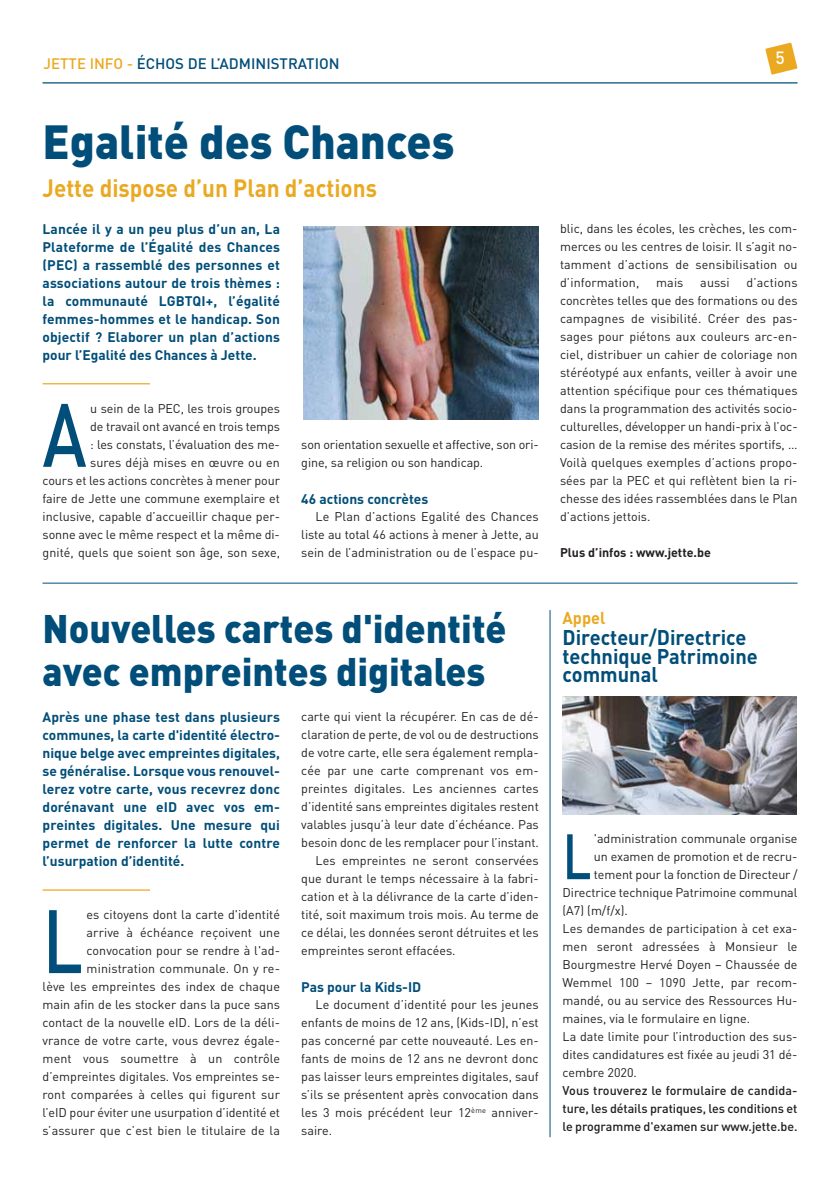
<style>
.page{position:relative;width:833px;height:1188px;background:#fff}
.page>*{position:absolute;margin:0;border:0;box-sizing:border-box;transform-origin:0 0}
.t1{font:500 88.38px "DIN";color:#004e79;scale:.8 1}
.t2{font:500 63px "DIN";color:#004e79;scale:.8 1}
.t3{font:900 47.25px "DIN";color:#004e79;scale:.95 1}
.t4{font:900 39.38px/43.8px "DIN";color:#004e79;scale:.95 1}
.t5{font:700 24.75px "DIN";color:#eba921;scale:.91 1}
.t6{font:700 21px/18.8px "DIN";color:#004e79;scale:.95 1}
.t7{font:500 17.5px "DIN";color:#fff}
.t8{font:700 17px "DIN";color:#eba921;scale:.95 1}
.t9{font:500 15px "DIN";color:#004e79}
.t10{font:700 13.75px/18px "DIN";color:#004e79;text-align:justify}
.t11{font:12.5px/18px "DIN";color:#231f20;text-align:justify}
.t12{font:500 12.5px/18px "DIN";letter-spacing:-.005em;color:#231f20;text-align:justify}
.t13{font:700 12.5px "DIN";color:#231f20}
.s1{color:#eba921}
</style>
<div class="page">
<svg style="left:765px;top:43px;width:32px;height:31px"></svg>
<hr style="left:43px;top:82px;width:754px;height:1px;background:#004e79">
<hr style="left:43px;top:889px;width:107px;height:1px;background:#eba921">
<hr style="left:43px;top:582px;width:754px;height:1px;background:#004e79">
<hr style="left:43px;top:383px;width:107px;height:1px;background:#eba921">
<img style="left:303px;top:226px;width:236px;height:193px">
<hr style="left:550px;top:610px;width:1px;height:526px;background:#004e79">
<img style="left:562px;top:696px;width:235px;height:118px">
<p class="t9" style="left:44px;top:58px;width:297px"><span class="s1">JETTE INFO -</span> ÉCHOS DE L’ADMINISTRATION</p>
<h3 class="t7" style="left:775px;top:51px;width:11px">5</h3>
<h3 class="t3" style="left:43px;top:125px;width:435px">Egalité des Chances</h3>
<h3 class="t5" style="left:43px;top:178px;width:369px">Jette dispose d’un Plan d’actions</h3>
<p class="t10" style="left:43px;top:221px;width:239px">Lancée il y a un peu plus d’un an, La Plateforme de l’Égalité des Chances (PEC) a rassemblé des personnes et associations autour de trois thèmes : la communauté LGBTQI+, l’égalité femmes-hommes et le handicap. Son objectif ? Elaborer un plan d’actions pour l’Egalité des Chances à Jette.</p>
<p class="t11" style="left:43px;top:400px;width:239px;text-align:right">u sein de la PEC, les trois groupes<br>de travail ont avancé en trois temps<br>: les constats, l’évaluation des me-<br>sures déjà mises en œuvre ou en<br>cours et les actions concrètes à mener pour faire de Jette une commune exemplaire et inclusive, capable d’accueillir chaque per&shy;sonne avec le même respect et la même di&shy;gnité, quels que soient son âge, son sexe,</p>
<h1 class="t1" style="left:42px;top:402px;width:57px">A</h1>
<p class="t11" style="left:301px;top:436px;width:239px">son orientation sexuelle et affective, son ori&shy;gine, sa religion ou son handicap.</p>
<p class="t10" style="left:301px;top:491px;width:128px">46 actions concrètes</p>
<p class="t11" style="left:301px;top:508px;width:239px;text-indent:14px">Le Plan d’actions Egalité des Chances liste au total 46 actions à mener à Jette, au sein de l’administration ou de l’espace pu-</p>
<h3 class="t4" style="left:43px;top:608px;width:490px">Nouvelles cartes d'identité avec empreintes digitales</h3>
<p class="t10" style="left:43px;top:709px;width:239px">Après une phase test dans plusieurs communes, la carte d'identité électro&shy;nique belge avec empreintes digitales, se généralise. Lorsque vous renouvel&shy;lerez votre carte, vous recevrez donc dorénavant une eID avec vos em&shy;preintes digitales. Une mesure qui permet de renforcer la lutte contre l’usurpation d’identité.</p>
<p class="t11" style="left:301px;top:708px;width:239px">carte qui vient la récupérer. En cas de dé-</p>
<p class="t11" style="left:301px;top:726px;width:239px">claration de perte, de vol ou de destructions</p>
<p class="t11" style="left:301px;top:744px;width:239px">de votre carte, elle sera également rempla-</p>
<p class="t11" style="left:301px;top:762px;width:239px">cée par une carte comprenant vos em-</p>
<p class="t11" style="left:301px;top:780px;width:239px">preintes digitales. Les anciennes cartes</p>
<p class="t11" style="left:301px;top:798px;width:239px">d’identité sans empreintes digitales restent</p>
<p class="t11" style="left:301px;top:816px;width:239px">valables jusqu’à leur date d’échéance. Pas</p>
<p class="t11" style="left:301px;top:834px;width:239px">besoin donc de les remplacer pour l’instant.</p>
<p class="t11" style="left:315px;top:852px;width:225px">Les empreintes ne seront conservées</p>
<p class="t11" style="left:301px;top:870px;width:239px">que durant le temps nécessaire à la fabri-</p>
<p class="t11" style="left:301px;top:888px;width:239px">cation et à la délivrance de la carte d’iden-</p>
<p class="t11" style="left:301px;top:906px;width:239px">tité, soit maximum trois mois. Au terme de</p>
<p class="t11" style="left:301px;top:924px;width:239px">ce délai, les données seront détruites et les</p>
<p class="t11" style="left:301px;top:942px;width:156px">empreintes seront effacées.</p>
<p class="t10" style="left:301px;top:979px;width:122px">Pas pour la Kids-ID</p>
<p class="t11" style="left:301px;top:996px;width:239px;text-indent:14px">Le document d’identité pour les jeunes enfants de moins de 12 ans, (Kids-ID), n’est pas concerné par cette nouveauté. Les en&shy;fants de moins de 12 ans ne devront donc pas laisser leurs empreintes digitales, sauf s’ils se présentent après convocation dans les 3 mois précédent leur 12<sup>ème</sup> anniver&shy;saire.</p>
<p class="t11" style="left:43px;top:906px;width:239px;text-align:right">es citoyens dont la carte d'identité<br>arrive à échéance reçoivent une convocation pour se rendre à l'ad&shy;ministration communale. On y re-<br>lève les empreintes des index de chaque main afin de les stocker dans la puce sans contact de la nouvelle eID. Lors de la déli&shy;vrance de votre carte, vous devrez égale&shy;ment vous soumettre à un contrôle d’empreintes digitales. Vos empreintes se&shy;ront comparées à celles qui figurent sur l’eID pour éviter une usurpation d’identité et s’assurer que c’est bien le titulaire de la</p>
<h1 class="t1" style="left:42px;top:908px;width:52px">L</h1>
<p class="t11" style="left:560px;top:220px;width:239px">blic, dans les écoles, les crèches, les com&shy;merces ou les centres de loisir. Il s’agit no&shy;tamment d’actions de sensibilisation ou d’information,</p>
<p class="t11" style="left:560px;top:274px;width:239px;text-indent:186px">d’actions concrètes telles que des formations ou des campagnes de visibilité. Créer des pas&shy;sages pour piétons aux couleurs arc-en&shy;ciel, distribuer un cahier de coloriage non stéréotypé aux enfants, veiller à avoir une attention spécifique pour ces thématiques dans la programmation des activités socio&shy;culturelles, développer un handi-prix à l’oc&shy;casion de la remise des mérites sportifs, … Voilà quelques exemples d’actions propo&shy;sées par la PEC et qui reflètent bien la ri&shy;chesse des idées rassemblées dans le Plan d’actions jettois.</p>
<p class="t13" style="left:560px;top:547px;width:152px">Plus d’infos : www.jette.be</p>
<p class="t11" style="left:656px;top:274px;width:29px">mais</p>
<p class="t11" style="left:700px;top:274px;width:31px">aussi</p>
<h3 class="t8" style="left:562px;top:611px;width:47px">Appel</h3>
<h3 class="t6" style="left:562px;top:630px;width:207px">Directeur/Directrice technique Patrimoine communal</h3>
<h2 class="t2" style="left:562px;top:833px;width:38px">L</h2>
<p class="t11" style="left:594px;top:830px;width:205px">'administration communale organise</p>
<p class="t11" style="left:594px;top:848px;width:205px">un examen de promotion et de recru-</p>
<p class="t11" style="left:594px;top:866px;width:205px">tement pour la fonction de Directeur /</p>
<p class="t11" style="left:562px;top:884px;width:236px">Directrice technique Patrimoine communal</p>
<p class="t11" style="left:562px;top:902px;width:67px">(A7) (m/f/x).</p>
<p class="t11" style="left:562px;top:920px;width:236px">Les demandes de participation à cet exa-</p>
<p class="t11" style="left:562px;top:938px;width:236px">men seront adressées à Monsieur le</p>
<p class="t11" style="left:562px;top:956px;width:236px">Bourgmestre Hervé Doyen – Chaussée de</p>
<p class="t11" style="left:562px;top:974px;width:236px">Wemmel 100 – 1090 Jette, par recom-</p>
<p class="t11" style="left:562px;top:992px;width:236px">mandé, ou au service des Ressources Hu-</p>
<p class="t11" style="left:562px;top:1010px;width:189px">maines, via le formulaire en ligne.</p>
<p class="t11" style="left:562px;top:1028px;width:236px">La date limite pour l’introduction des sus-</p>
<p class="t11" style="left:562px;top:1046px;width:236px">dites candidatures est fixée au jeudi 31 dé-</p>
<p class="t11" style="left:562px;top:1064px;width:76px">cembre 2020.</p>
<p class="t12" style="left:562px;top:1082px;width:236px">Vous trouverez le formulaire de candida&shy;ture, les détails pratiques, les conditions et le programme d'examen sur www.jette.be.</p>
</div>
